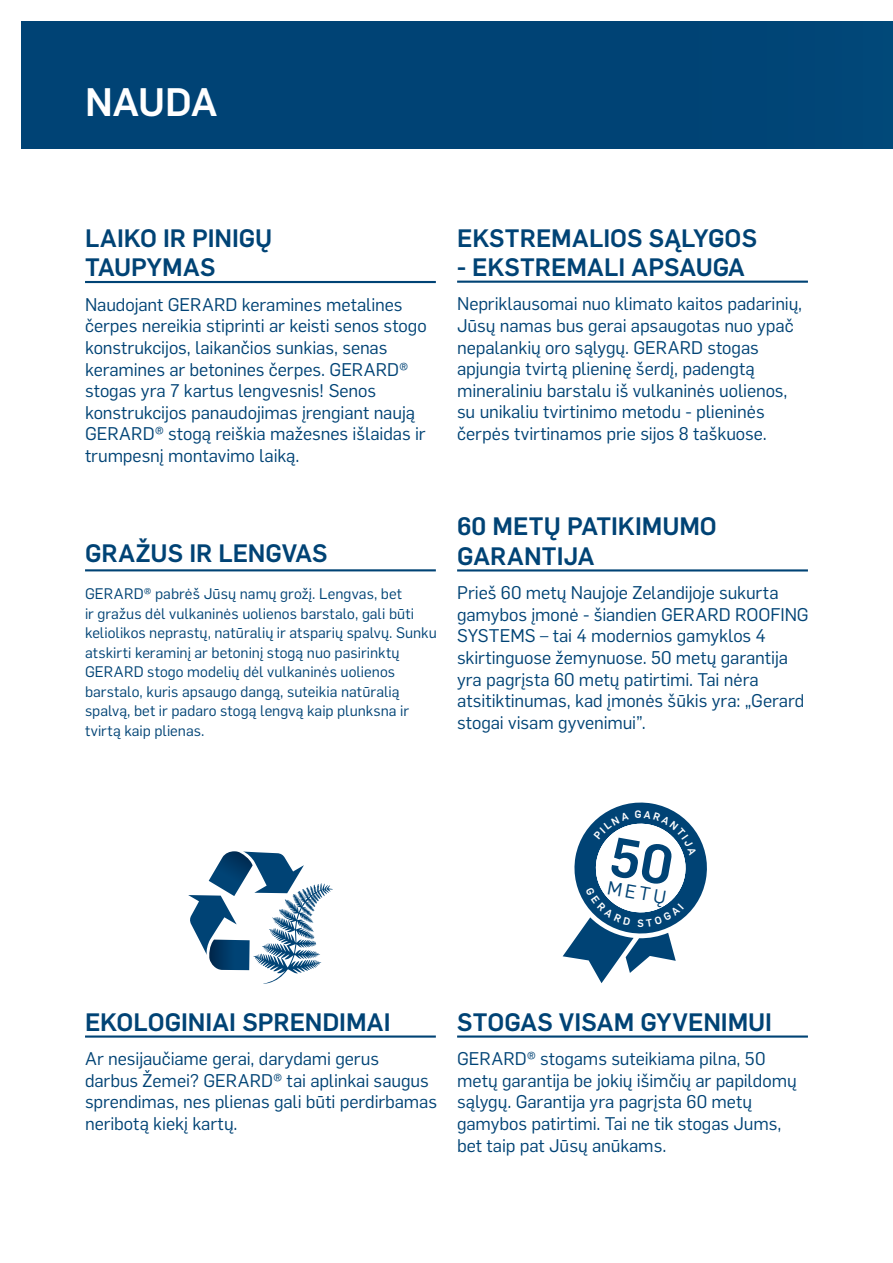
<style>
.page{position:relative;width:893px;height:1263px;background:#fff}
.page>*{position:absolute;margin:0;border:0;box-sizing:border-box;transform-origin:0 0}
.t1{font:500 39px "Flama";letter-spacing:-.01em;color:#fff}
.t2{font:500 24.75px/29.7px "Flama";color:#004375}
.t3{font:18.6px "Flama";color:#004375}
.t4{font:18px/21.6px "Flama";letter-spacing:-.005em;color:#004375}
.t5{font:15px/19.5px "Flama";letter-spacing:.005em;color:#004375}
</style>
<div class="page">
<svg style="left:188px;top:851px;width:145px;height:133px"></svg>
<div style="left:21px;top:21px;width:872px;height:128px;background:#004375"></div>
<hr style="left:85px;top:281px;width:351px;height:2px;background:#004375">
<hr style="left:85px;top:569px;width:351px;height:2px;background:#004375">
<hr style="left:457px;top:281px;width:351px;height:2px;background:#004375">
<hr style="left:85px;top:1035px;width:351px;height:3px;background:#004375">
<hr style="left:457px;top:1035px;width:351px;height:3px;background:#004375">
<hr style="left:457px;top:569px;width:351px;height:2px;background:#004375">
<svg style="left:562px;top:802px;width:145px;height:181px"></svg>
<h1 class="t1" style="left:85px;top:74px;width:134px">NAUDA</h1>
<h2 class="t2" style="left:85px;top:221px;width:189px">LAIKO IR PINIGŲ<br>TAUPYMAS</h2>
<p class="t4" style="left:85px;top:292px;width:343px">Naudojant GERARD keramines metalines čerpes nereikia stiprinti ar keisti senos stogo konstrukcijos, laikančios sunkias, senas keramines ar betonines čerpes. GERARD® stogas yra 7 kartus lengvesnis! Senos konstrukcijos panaudojimas įrengiant naują GERARD® stogą reiškia mažesnes išlaidas ir trumpesnį montavimo laiką.</p>
<h2 class="t2" style="left:85px;top:537px;width:244px">GRAŽUS IR LENGVAS</h2>
<p class="t5" style="left:85px;top:583px;width:353px">GERARD® pabrėš Jūsų namų grožį. Lengvas, bet<br>ir gražus dėl vulkaninės uolienos barstalo, gali būti keliolikos neprastų, natūralių ir atsparių spalvų. Sunku atskirti keraminį ar betoninį stogą nuo pasirinktų GERARD stogo modelių dėl vulkaninės uolienos barstalo, kuris apsaugo dangą, suteikia natūralią spalvą, bet ir padaro stogą lengvą kaip plunksna ir tvirtą kaip plienas.</p>
<h2 class="t2" style="left:457px;top:221px;width:302px">EKSTREMALIOS SĄLYGOS</h2>
<h2 class="t2" style="left:457px;top:251px;width:289px">- EKSTREMALI APSAUGA</h2>
<p class="t4" style="left:457px;top:292px;width:347px">Nepriklausomai nuo klimato kaitos padarinių, Jūsų namas bus gerai apsaugotas nuo ypač nepalankių oro sąlygų. GERARD stogas apjungia tvirtą plieninę šerdį, padengtą mineraliniu barstalu iš vulkaninės uolienos, su unikaliu tvirtinimo metodu - plieninės čerpės tvirtinamos prie sijos 8 taškuose.</p>
<h2 class="t2" style="left:457px;top:510px;width:261px">60 METŲ PATIKIMUMO<br>GARANTIJA</h2>
<p class="t4" style="left:457px;top:581px;width:353px">Prieš 60 metų Naujoje Zelandijoje sukurta gamybos įmonė - šiandien GERARD ROOFING SYSTEMS – tai 4 modernios gamyklos 4 skirtinguose žemynuose. 50 metų garantija yra pagrįsta 60 metų patirtimi. Tai nėra atsitiktinumas, kad įmonės šūkis yra: „Gerard stogai visam gyvenimui”.</p>
<p class="t3" style="left:610px;top:874px;width:61px;rotate:10deg">METŲ</p>
<h2 class="t2" style="left:85px;top:1005px;width:307px">EKOLOGINIAI SPRENDIMAI</h2>
<p class="t4" style="left:85px;top:1047px;width:354px">Ar nesijaučiame gerai, darydami gerus<br>darbus Žemei? GERARD® tai aplinkai saugus sprendimas, nes plienas gali būti perdirbamas neribotą kiekį kartų.</p>
<h2 class="t2" style="left:457px;top:1005px;width:316px">STOGAS VISAM GYVENIMUI</h2>
<p class="t4" style="left:457px;top:1047px;width:341px">GERARD® stogams suteikiama pilna, 50 metų garantija be jokių išimčių ar papildomų sąlygų. Garantija yra pagrįsta 60 metų gamybos patirtimi. Tai ne tik stogas Jums, bet taip pat Jūsų anūkams.</p>
</div>
